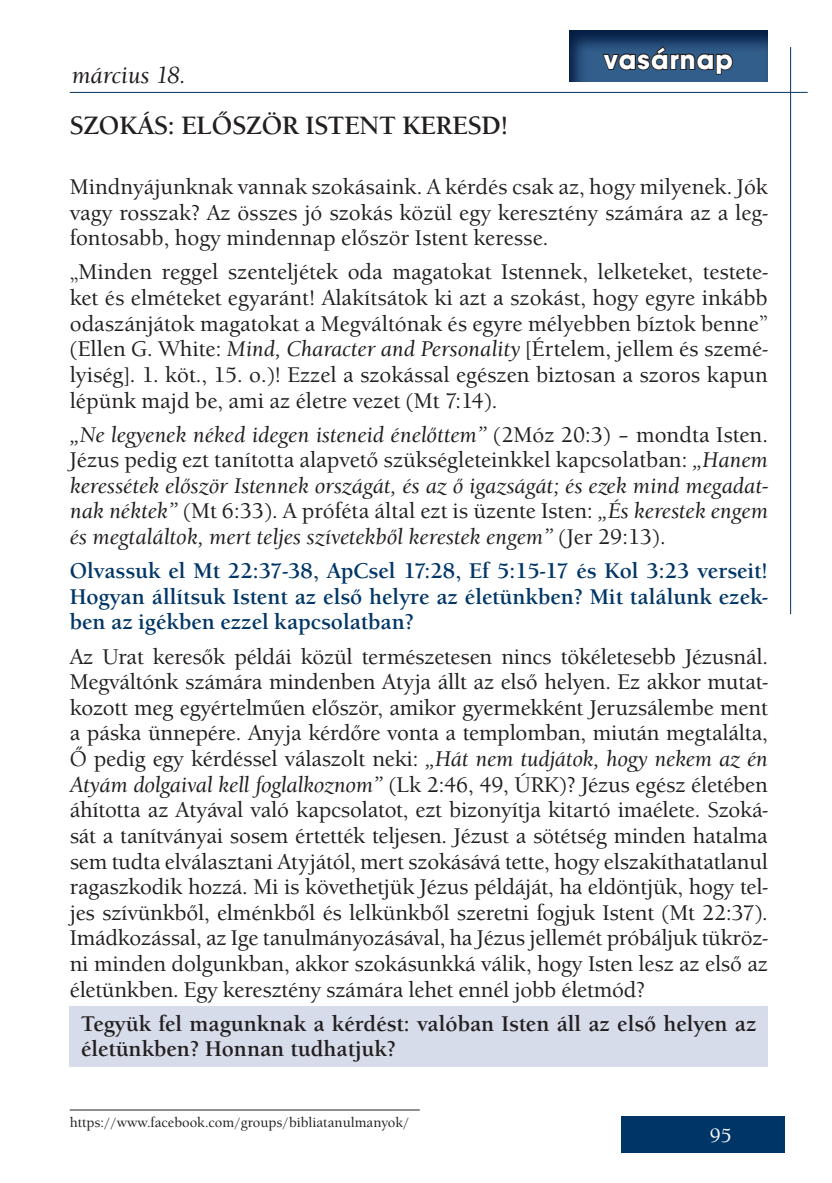
<style>
.page{position:relative;width:832px;height:1183px;background:#fff}
.page>*{position:absolute;margin:0;border:0;box-sizing:border-box;transform-origin:0 0}
.t1{font:700 28px "Avant Gar Got Itc TEE";letter-spacing:.04em;color:#fff}
.t2{font:700 26px "Berkeley Old Sty Itc TEE";color:#231f20}
.t3{font:italic 500 24px "Berkeley Old Sty Itc TEE";color:#231f20}
.t4{font:500 22px/25.6px "Berkeley Old Sty Itc TEE";color:#231f20;text-align:justify}
.t5{font:italic 500 22px/25.6px "Berkeley Old Sty Itc TEE";color:#231f20;text-align:justify}
.t6{font:700 22px/25.6px "Berkeley Old Sty Itc TEE";color:#003667;text-align:justify}
.t7{font:700 22px/25.6px "Berkeley Old Sty Itc TEE";color:#231f20}
.t8{font:500 20px "Berkeley Old Sty Itc TEE";color:#fff}
.t9{font:500 14px "Berkeley Old Sty Itc TEE";color:#231f20}
.s1{font-style:italic}
.s2{font-style:normal}
</style>
<div class="page">
<div style="left:620px;top:1116px;width:164px;height:37px;background:#003667"></div>
<hr style="left:70px;top:92px;width:737px;height:1px;background:#003667">
<hr style="left:789px;top:47px;width:1px;height:567px;background:#003667">
<div style="left:70px;top:1006px;width:697px;height:60px;background:#d6dce9"></div>
<svg style="left:569px;top:30px;width:199px;height:52px;background:#1f446e"></svg>
<svg style="left:600px;top:45px;width:134px;height:30px;background:#2b4868"></svg>
<hr style="left:70px;top:1109px;width:349px;height:1px;background:#231f20">
<p class="t3" style="left:72px;top:61px;width:116px">március 18.</p>
<p class="t2" style="left:70px;top:110px;width:440px">SZOKÁS: ELŐSZÖR ISTENT KERESD!</p>
<p class="t1" style="left:604px;top:42px;width:130px">vasárnap</p>
<p class="t4" style="left:70px;top:174px;width:699px">Mindnyájunknak vannak szokásaink. A kérdés csak az, hogy milyenek. Jók vagy rosszak? Az összes jó szokás közül egy keresztény számára az a leg&shy;fontosabb, hogy mindennap először Istent keresse.</p>
<p class="t4" style="left:70px;top:259px;width:699px">„Minden reggel szenteljétek oda magatokat Istennek, lelketeket, testete&shy;ket és elméteket egyaránt! Alakítsátok ki azt a szokást, hogy egyre inkább odaszánjátok magatokat a Megváltónak és egyre mélyebben bíztok benne” (Ellen G. White: <span class="s1">Mind, Character and Personality</span> [Értelem, jellem és szemé&shy;lyiség]. 1. köt., 15. o.)! Ezzel a szokással egészen biztosan a szoros kapun lépünk majd be, ami az életre vezet (Mt 7:14).</p>
<p class="t5" style="left:70px;top:421px;width:699px">„Ne legyenek néked idegen isteneid énelőttem” <span class="s2">(2Móz 20:3) – mondta Isten.<br>Jézus pedig ezt tanította alapvető szükségleteinkkel kapcsolatban:</span> „Hanem keressétek először Istennek országát, és az ő igazságát; és ezek mind megadat&shy;nak néktek” <span class="s2">(Mt 6:33). A próféta által ezt is üzente Isten:</span> „És kerestek engem és megtaláltok, mert teljes szívetekből kerestek engem” <span class="s2">(Jer 29:13).</span></p>
<p class="t6" style="left:70px;top:558px;width:699px">Olvassuk el Mt 22:37-38, ApCsel 17:28, Ef 5:15-17 és Kol 3:23 verseit!<br>Hogyan állítsuk Istent az első helyre az életünkben? Mit találunk ezek&shy;ben az igékben ezzel kapcsolatban?</p>
<p class="t4" style="left:70px;top:643px;width:699px">Az Urat keresők példái közül természetesen nincs tökéletesebb Jézusnál.<br>Megváltónk számára mindenben Atyja állt az első helyen. Ez akkor mutat&shy;kozott meg egyértelműen először, amikor gyermekként Jeruzsálembe ment a páska ünnepére. Anyja kérdőre vonta a templomban, miután megtalálta, Ő pedig egy kérdéssel válaszolt neki: <span class="s1">„Hát nem tudjátok, hogy nekem az én Atyám dolgaival kell foglalkoznom”</span> (Lk 2:46, 49, ÚRK)? Jézus egész életében áhította az Atyával való kapcsolatot, ezt bizonyítja kitartó imaélete. Szoká&shy;sát a tanítványai sosem értették teljesen. Jézust a sötétség minden hatalma sem tudta elválasztani Atyjától, mert szokásává tette, hogy elszakíthatatlanul ragaszkodik hozzá. Mi is követhetjük Jézus példáját, ha eldöntjük, hogy tel&shy;jes szívünkből, elménkből és lelkünkből szeretni fogjuk Istent (Mt 22:37).<br>Imádkozással, az Ige tanulmányozásával, ha Jézus jellemét próbáljuk tükröz&shy;ni minden dolgunkban, akkor szokásunkká válik, hogy Isten lesz az első az életünkben. Egy keresztény számára lehet ennél jobb életmód?</p>
<p class="t7" style="left:81px;top:1010px;width:676px">Tegyük fel magunknak a kérdést: valóban Isten áll az első helyen az életünkben? Honnan tudhatjuk?</p>
<p class="t9" style="left:70px;top:1114px;width:341px">https://www.facebook.com/groups/bibliatanulmanyok/</p>
<p class="t8" style="left:709px;top:1124px;width:24px">95</p>
</div>
